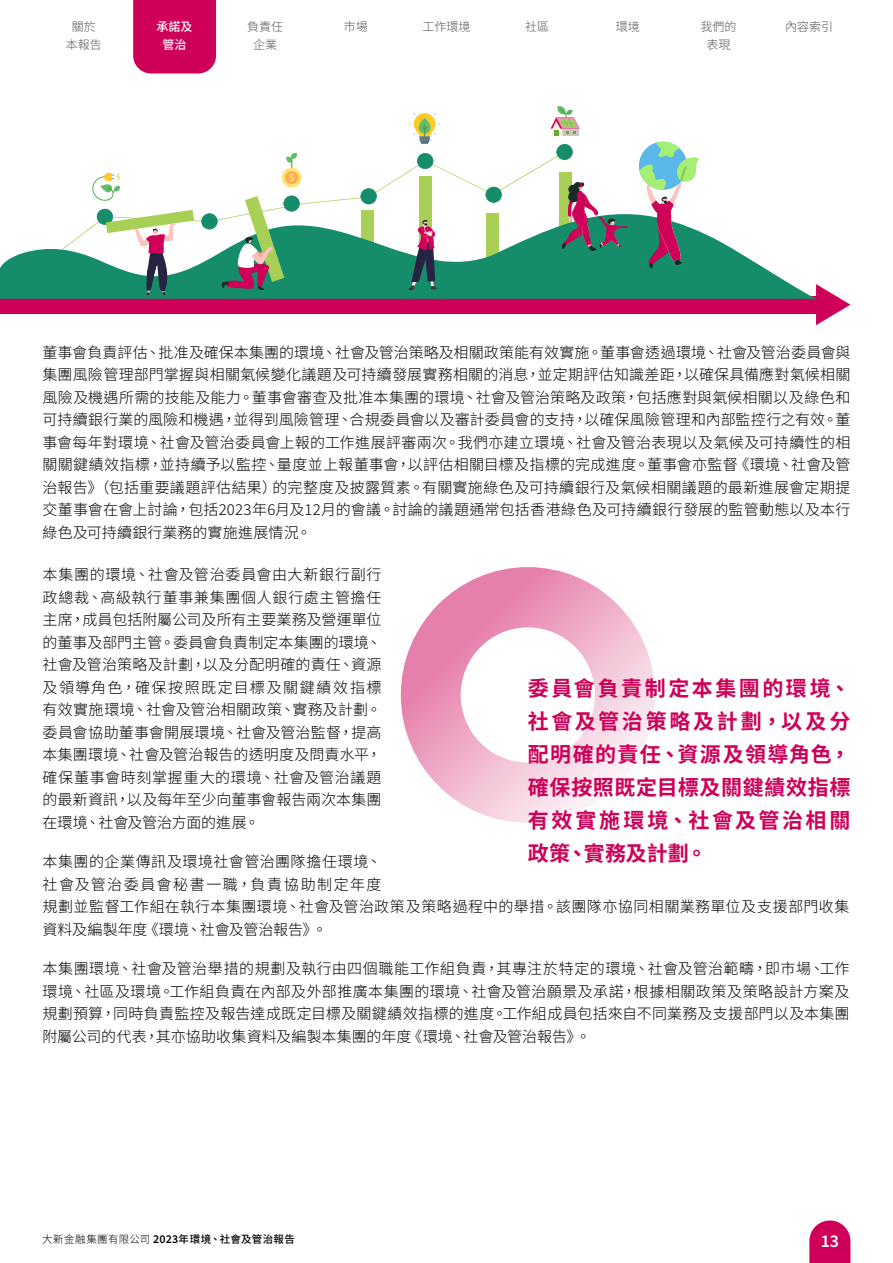
<style>
.page{position:relative;width:893px;height:1263px;background:#fff}
.page>*{position:absolute;margin:0;border:0;box-sizing:border-box;transform-origin:0 0}
.t1{font:700 21px/33px "Noto Sans HK";letter-spacing:.045em;color:#ce0058;text-align:justify}
.t2{font:600 18px "Source Sans Pro";color:#fff}
.t3{font:300 15px/22.5px "Noto Sans HK";letter-spacing:.02em;color:#000;text-align:justify}
.t4{font:300 12px/18px "Noto Sans HK";color:#53575b;text-align:center}
.t5{font:500 12px/18px "Noto Sans HK";color:#fff;text-align:center}
.t6{font:500 10.5px "Noto Sans HK";letter-spacing:.035em;color:#000}
.s1{font-weight:300}
.s2{font-family:"Source Sans Pro";font-weight:600;font-size:12px}
</style>
<div class="page">
<svg style="left:809px;top:1220px;width:41px;height:43px;background:#d41e6c"></svg>
<div style="left:133px;top:0;width:83px;height:73px;background:#ce0058"></div>
<svg style="left:401px;top:567px;width:254px;height:256px"></svg>
<div style="left:0;top:296px;width:817px;height:17px;background:#ce0058"></div>
<svg style="left:816px;top:284px;width:34px;height:41px"></svg>
<svg style="left:409px;top:113px;width:31px;height:31px"></svg>
<svg style="left:107px;top:152px;width:449px;height:53px"></svg>
<svg style="left:360px;top:188px;width:17px;height:16px"></svg>
<svg style="left:417px;top:153px;width:16px;height:16px"></svg>
<svg style="left:485px;top:187px;width:17px;height:16px"></svg>
<svg style="left:556px;top:144px;width:17px;height:16px"></svg>
<div style="left:419px;top:176px;width:13px;height:106px;background:#a8d056"></div>
<div style="left:559px;top:172px;width:12px;height:117px;background:#a8d056"></div>
<svg style="left:0;top:208px;width:817px;height:91px;fill:#158c6a"></svg>
<svg style="left:409px;top:220px;width:28px;height:72px"></svg>
<svg style="left:97px;top:209px;width:97px;height:86px"></svg>
<svg style="left:201px;top:195px;width:99px;height:95px"></svg>
<svg style="left:562px;top:182px;width:66px;height:69px"></svg>
<svg style="left:636px;top:141px;width:64px;height:128px"></svg>
<svg style="left:92px;top:173px;width:28px;height:28px"></svg>
<svg style="left:282px;top:153px;width:19px;height:34px"></svg>
<svg style="left:550px;top:106px;width:30px;height:30px"></svg>
<p class="t4" style="left:66px;top:18px;width:37px">關於本報告</p>
<p class="t5" style="left:157px;top:18px;width:37px">承諾及管治</p>
<p class="t4" style="left:344px;top:18px;width:25px">市場</p>
<p class="t4" style="left:422px;top:18px;width:49px">工作環境</p>
<p class="t4" style="left:525px;top:18px;width:25px">社區</p>
<p class="t4" style="left:616px;top:18px;width:25px">環境</p>
<p class="t4" style="left:700px;top:18px;width:37px">我們的表現</p>
<p class="t4" style="left:247px;top:18px;width:37px">負責任</p>
<p class="t4" style="left:785px;top:18px;width:49px">內容索引</p>
<p class="t4" style="left:253px;top:36px;width:25px">企業</p>
<p class="t3" style="left:43px;top:341px;width:809px">董事會負責評估、批准及確保本集團的環境、社會及管治策略及相關政策能有效實施。董事會透過環境、社會及管治委員會與集團風險管理部門掌握與相關氣候變化議題及可持續發展實務相關的消息，並定期評估知識差距，以確保具備應對氣候相關風險及機遇所需的技能及能力。董事會審查及批准本集團的環境、社會及管治策略及政策，包括應對與氣候相關以及綠色和可持續銀行業的風險和機遇，並得到風險管理、合規委員會以及審計委員會的支持，以確保風險管理和內部監控行之有效。董事會每年對環境、社會及管治委員會上報的工作進展評審兩次。我們亦建立環境、社會及管治表現以及氣候及可持續性的相關關鍵績效指標，並持續予以監控、量度並上報董事會，以評估相關目標及指標的完成進度。董事會亦監督《環境、社會及管治報告》（包括重要議題評估結果）的完整度及披露質素。有關實施綠色及可持續銀行及氣候相關議題的最新進展會定期提交董事會在會上討論，包括2023年6月及12月的會議。討論的議題通常包括香港綠色及可持續銀行發展的監管動態以及本行綠色及可持續銀行業務的實施進展情況。</p>
<p class="t3" style="left:43px;top:564px;width:341px">本集團的環境、社會及管治委員會由大新銀行副行政總裁、高級執行董事兼集團個人銀行處主管擔任主席，成員包括附屬公司及所有主要業務及營運單位的董事及部門主管。委員會負責制定本集團的環境、社會及管治策略及計劃，以及分配明確的責任、資源及領導角色，確保按照既定目標及關鍵績效指標有效實施環境、社會及管治相關政策、實務及計劃。委員會協助董事會開展環境、社會及管治監督，提高本集團環境、社會及管治報告的透明度及問責水平，確保董事會時刻掌握重大的環境、社會及管治議題的最新資訊，以及每年至少向董事會報告兩次本集團在環境、社會及管治方面的進展。</p>
<p class="t3" style="left:43px;top:851px;width:809px;text-align:left">本集團的企業傳訊及環境社會管治團隊擔任環境、<br>社會及管治委員會秘書一職，負責協助制定年度<br>規劃並監督工作組在執行本集團環境、社會及管治政策及策略過程中的舉措。該團隊亦協同相關業務單位及支援部門收集資料及編製年度《環境、社會及管治報告》。</p>
<p class="t3" style="left:43px;top:958px;width:809px">本集團環境、社會及管治舉措的規劃及執行由四個職能工作組負責，其專注於特定的環境、社會及管治範疇，即市場、工作環境、社區及環境。工作組負責在內部及外部推廣本集團的環境、社會及管治願景及承諾，根據相關政策及策略設計方案及規劃預算，同時負責監控及報告達成既定目標及關鍵績效指標的進度。工作組成員包括來自不同業務及支援部門以及本集團附屬公司的代表，其亦協助收集資料及編製本集團的年度《環境、社會及管治報告》。</p>
<h1 class="t1" style="left:528px;top:673px;width:324px">委員會負責制定本集團的環境、社會及管治策略及計劃，以及分配明確的責任、資源及領導角色，確保按照既定目標及關鍵績效指標有效實施環境、社會及管治相關政策、實務及計劃。</h1>
<p class="t6" style="left:42px;top:1233px;width:254px"><span class="s1">大新金融集團有限公司</span> <span class="s2">2023</span>年環境、社會及管治報告</p>
<p class="t2" style="left:821px;top:1229px;width:20px">13</p>
</div>
